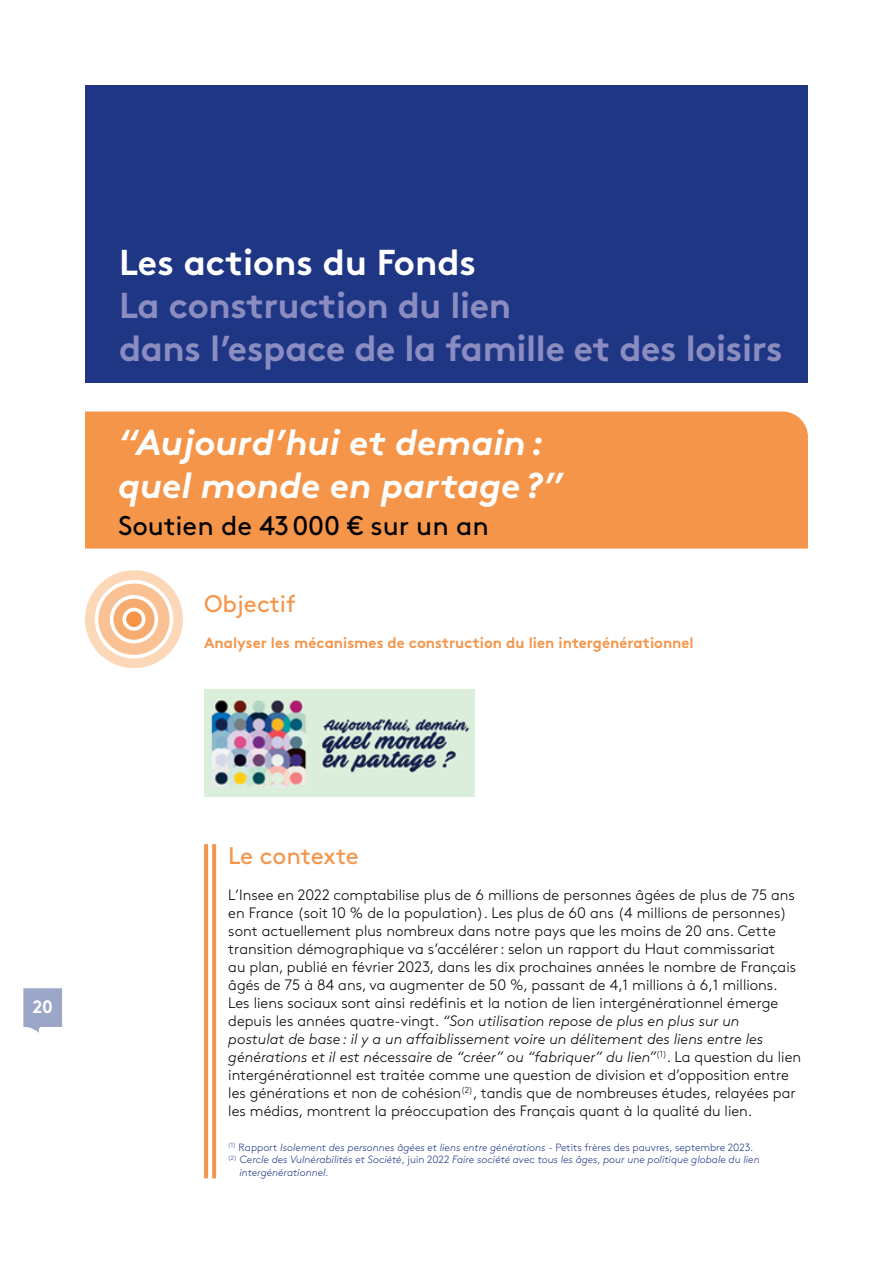
<style>
.page{position:relative;width:893px;height:1263px;background:#fff}
.page>*{position:absolute;margin:0;border:0;box-sizing:border-box;transform-origin:0 0}
.t1{font:700 36px/43.2px "Brown";letter-spacing:-.01em;color:#8b8dc1}
.Action_titre{font:italic 700 36px/43.2px "Brown";color:#fff}
.t2{font:700 36px "Brown";color:#fff}
.Action_coût{font:27px "Brown";color:#000}
.Petits_titres{font:24px "Brown";color:#f4954a}
.t3{font:700 18px "Brown";color:#fff}
.Texte_courant{font:300 15px/18px "Brown";color:#000}
.Action_objectifs{font:700 15px "Brown";color:#f4954a}
.Texte_courant-2{font:italic 300 10.5px/12.6px "Brown";color:#1f3685}
.s1{font-style:italic}
.s2{font-style:normal}
</style>
<div class="page">
<svg style="left:23px;top:988px;width:39px;height:45px"></svg>
<div style="left:85px;top:85px;width:723px;height:298px;background:#1f3685"></div>
<img style="left:204px;top:689px;width:270px;height:107px">
<div style="left:85px;top:411px;width:723px;height:138px;background:#f4954a"></div>
<div style="left:85px;top:570px;width:98px;height:98px;background:#fcd7b8;border-radius:50%"></div>
<svg style="left:97px;top:582px;width:74px;height:75px;fill:#fac294"></svg>
<div style="left:95px;top:580px;width:78px;height:78px;border:4px solid #fff;border-radius:50%"></div>
<div style="left:112px;top:597px;width:44px;height:44px;background:#f7ac6f;border-radius:50%"></div>
<div style="left:110px;top:595px;width:48px;height:48px;border:4px solid #fff;border-radius:50%"></div>
<div style="left:124px;top:609px;width:20px;height:20px;background:#f4954a;border-radius:50%"></div>
<div style="left:122px;top:608px;width:23px;height:23px;border:4px solid #fff;border-radius:50%"></div>
<svg style="left:212px;top:844px;width:4px;height:334px"></svg>
<svg style="left:204px;top:844px;width:4px;height:334px"></svg>
<p class="t2" style="left:119px;top:233px;width:359px">Les actions du Fonds</p>
<p class="t1" style="left:119px;top:280px;width:665px">La construction du lien<br>dans l’espace de la famille et des loisirs</p>
<p class="Action_titre" style="left:118px;top:417px;width:447px">“Aujourd’hui et demain: quel monde en partage?”</p>
<p class="Action_coût" style="left:118px;top:505px;width:373px">Soutien de 43000 € sur un an</p>
<p class="Petits_titres" style="left:204px;top:585px;width:93px">Objectif</p>
<p class="Action_objectifs" style="left:204px;top:631px;width:491px">Analyser les mécanismes de construction du lien intergénérationnel</p>
<p class="t3" style="left:32px;top:992px;width:22px">20</p>
<p class="Petits_titres" style="left:228px;top:837px;width:132px">Le contexte</p>
<p class="Texte_courant" style="left:228px;top:885px;width:574px">L’Insee en 2022 comptabilise plus de 6 millions de personnes âgées de plus de 75 ans en France (soit 10 % de la population). Les plus de 60 ans (4 millions de personnes) sont actuellement plus nombreux dans notre pays que les moins de 20 ans. Cette transition démographique va s’accélérer: selon un rapport du Haut commissariat<br>au plan, publié en février 2023, dans les dix prochaines années le nombre de Français âgés de 75 à 84 ans, va augmenter de 50 %, passant de 4,1 millions à 6,1 millions.<br>Les liens sociaux sont ainsi redéfinis et la notion de lien intergénérationnel émerge depuis les années quatre-vingt. <span class="s1">“Son utilisation repose de plus en plus sur un<br>postulat de base: il y a un affaiblissement voire un délitement des liens entre les générations et il est nécessaire de “créer” ou “fabriquer” du lien”</span><sup>(1)</sup>. La question du lien intergénérationnel est traitée comme une question de division et d’opposition entre les générations et non de cohésion<sup>(2)</sup>, tandis que de nombreuses études, relayées par les médias, montrent la préoccupation des Français quant à la qualité du lien.</p>
<p class="Texte_courant-2" style="left:228px;top:1140px;width:527px"><sup>(1)</sup> <span class="s2">Rapport</span> Isolement des personnes âgées et liens entre générations <span class="s2">- Petits frères des pauvres, septembre 2023.</span></p>
<p class="Texte_courant-2" style="left:240px;top:1152px;width:522px;text-indent:-11px"><sup>(2)</sup> Cercle des Vulnérabilités et Société<span class="s2">, juin 2022</span> Faire société avec tous les âges, pour une politique globale du lien intergénérationnel.</p>
</div>
